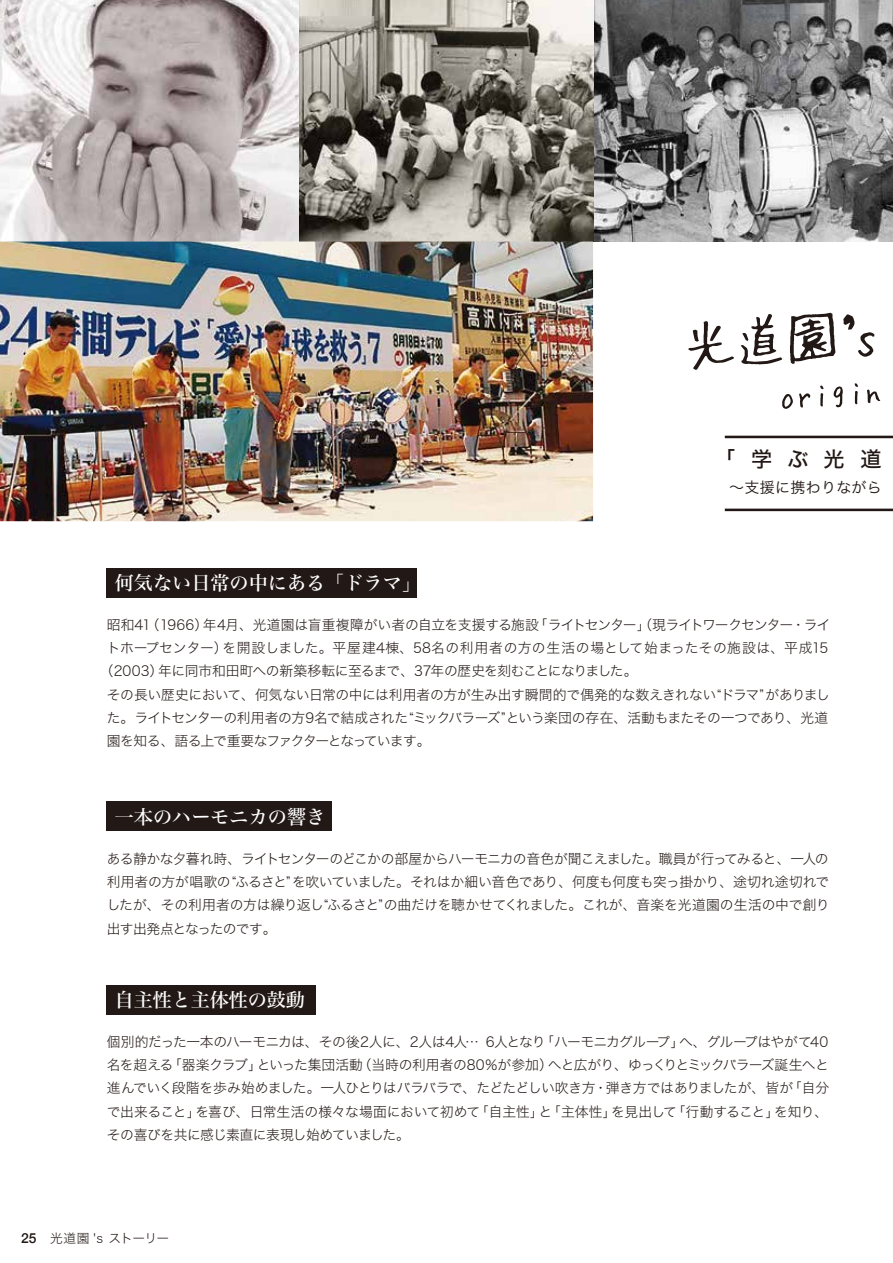
<style>
.page{position:relative;width:893px;height:1263px;background:#fff}
.page>*{position:absolute;margin:0;border:0;box-sizing:border-box;transform-origin:0 0}
.t1{font:21.3px "Hira Kaku Std W5";letter-spacing:.7em;color:#221815}
.t2{font:19.2px "Hira Min Std N W5";color:#fff}
.t3{font:15px "Hira Kaku Std W3";letter-spacing:.02em;color:#221815}
.t4{font:13.8px/23.2px "Hira Kaku Std W2";letter-spacing:-.035em;color:#221815;text-align:justify}
.t5{font:13.8px "Hira Kaku Std W2";letter-spacing:.02em;color:#221815}
.t6{font:13.8px "Hira Kaku Std W2";letter-spacing:-.075em;color:#221815}
.t7{font:12.75px "Hira Kaku Std W2";letter-spacing:-.045em;color:#221815}
.s1{font-family:"Helvetica Neue";font-weight:500;font-size:13.8px}
</style>
<div class="page">
<svg style="left:688px;top:321px;width:46px;height:49px"></svg>
<svg style="left:741px;top:314px;width:41px;height:50px"></svg>
<svg style="left:790px;top:313px;width:45px;height:51px"></svg>
<svg style="left:843px;top:314px;width:31px;height:43px"></svg>
<svg style="left:782px;top:394px;width:11px;height:15px"></svg>
<svg style="left:799px;top:393px;width:11px;height:15px"></svg>
<svg style="left:820px;top:385px;width:4px;height:21px"></svg>
<svg style="left:834px;top:386px;width:9px;height:21px"></svg>
<svg style="left:854px;top:383px;width:4px;height:21px"></svg>
<svg style="left:867px;top:389px;width:13px;height:14px"></svg>
<hr style="left:725px;top:436px;width:168px;height:2px;background:#221815">
<hr style="left:725px;top:509px;width:168px;height:2px;background:#221815">
<img style="left:593px;top:0;width:300px;height:242px">
<img style="left:0;top:0;width:593px;height:521px">
<div style="left:106px;top:568px;width:311px;height:29px;background:#221815"></div>
<div style="left:106px;top:801px;width:226px;height:30px;background:#221815"></div>
<div style="left:106px;top:985px;width:210px;height:29px;background:#221815"></div>
<h1 class="t1" style="left:714px;top:443px;width:169px">「学ぶ光道</h1>
<p class="t3" style="left:729px;top:476px;width:154px">～支援に携わりながら</p>
<h1 class="t1" style="left:803px;top:443px;width:96px">「学ぶ</h1>
<h2 class="t2" style="left:115px;top:569px;width:308px">何気ない日常の中にある「ドラマ」</h2>
<p class="t4" style="left:107px;top:613px;width:725px">昭和41（1966）年4月、光道園は盲重複障がい者の自立を支援する施設「ライトセンター」（現ライトワークセンター・ライ</p>
<p class="t5" style="left:107px;top:638px;width:723px">トホープセンター）を開設しました。平屋建4棟、58名の利用者の方の生活の場として始まったその施設は、平成15</p>
<p class="t4" style="left:100px;top:659px;width:539px">（2003）年に同市和田町への新築移転に至るまで、37年の歴史を刻むことになりました。</p>
<p class="t4" style="left:107px;top:682px;width:725px">その長い歴史において、何気ない日常の中には利用者の方が生み出す瞬間的で偶発的な数えきれない“ドラマ”がありまし</p>
<p class="t4" style="left:107px;top:706px;width:723px">た。ライトセンターの利用者の方9名で結成された“ミックバラーズ”という楽団の存在、活動もまたその一つであり、光道</p>
<p class="t6" style="left:107px;top:731px;width:325px">園を知る、語る上で重要なファクターとなっています。</p>
<h2 class="t2" style="left:115px;top:803px;width:212px">一本のハーモニカの響き</h2>
<p class="t4" style="left:107px;top:847px;width:724px">ある静かな夕暮れ時、ライトセンターのどこかの部屋からハーモニカの音色が聞こえました。職員が行ってみると、一人の利用者の方が唱歌の“ふるさと”を吹いていました。それはか細い音色であり、何度も何度も突っ掛かり、途切れ途切れでしたが、その利用者の方は繰り返し“ふるさと”の曲だけを聴かせてくれました。これが、音楽を光道園の生活の中で創り出す出発点となったのです。</p>
<h2 class="t2" style="left:115px;top:986px;width:192px">自主性と主体性の鼓動</h2>
<p class="t4" style="left:107px;top:1030px;width:724px">個別的だった一本のハーモニカは、その後2人に、2人は4人… 6人となり「ハーモニカグループ」へ、グループはやがて40名を超える「器楽クラブ」といった集団活動（当時の利用者の80％が参加）へと広がり、ゆっくりとミックバラーズ誕生へと進んでいく段階を歩み始めました。一人ひとりはバラバラで、たどたどしい吹き方・弾き方ではありましたが、皆が「自分で出来ること」を喜び、日常生活の様々な場面において初めて「自主性」と「主体性」を見出して「行動すること」を知り、その喜びを共に感じ素直に表現し始めていました。</p>
<p class="t7" style="left:21px;top:1229px;width:150px"><span class="s1">25</span> 光道園 's ストーリー</p>
</div>
